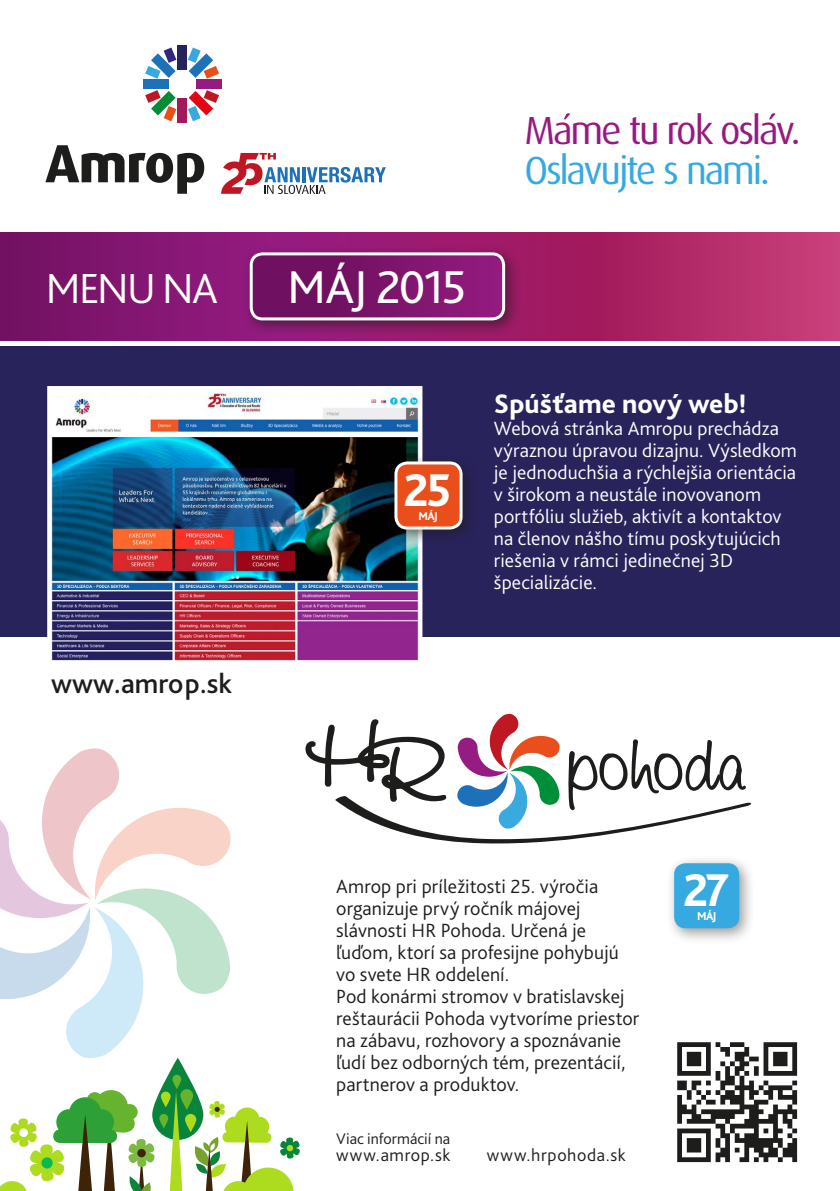
<style>
.page{position:relative;width:840px;height:1191px;background:#fff}
.page>*{position:absolute;margin:0;border:0;box-sizing:border-box;transform-origin:0 0}
.t1{font:italic 100.8px "Studio Scr Alt Itc D";color:#1d1d1b}
.t2{font:48px "Bliss Pro";letter-spacing:-.04em;color:#fff}
.t3{font:800 48px "Bliss Pro";color:#fff;scale:.94 1}
.t4{font:300 44px "Bliss Pro";letter-spacing:-.035em;color:#fff}
.t5{font:39.2px "Dax";letter-spacing:-.06em;color:#951b81}
.t6{font:39.2px "Dax";letter-spacing:-.06em;color:#36a9e1}
.t7{font:500 28.6px "Bliss Pro";color:#1d1d1b}
.t8{font:800 28px "Bliss Pro";letter-spacing:.005em;color:#fff}
.t9{font:300 20px/22px "Bliss Pro";letter-spacing:.005em;color:#1d1d1b}
.t10{font:300 20px/22px "Bliss Pro";letter-spacing:.005em;color:#fff}
.t11{font:300 18px "Bliss Pro";letter-spacing:.035em;color:#1d1d1b}
.t12{font:300 16px "Bliss Pro";color:#1d1d1b}
.t13{font:800 12px "Bliss Pro";letter-spacing:-.06em;color:#fff;scale:.95 1}
</style>
<div class="page">
<div style="left:0;top:346px;width:839px;height:290px;background:#29235c"></div>
<svg style="left:0;top:232px;width:839px;height:108px;background:#9c206b"></svg>
<div style="left:177px;top:45px;width:10px;height:25px;background:#29235c"></div>
<div style="left:177px;top:98px;width:10px;height:25px;background:#a21a5b"></div>
<div style="left:143px;top:80px;width:25px;height:9px;background:#1d71b8"></div>
<div style="left:196px;top:80px;width:25px;height:9px;background:#951b81"></div>
<svg style="left:145px;top:48px;width:31px;height:31px"></svg>
<svg style="left:188px;top:90px;width:31px;height:31px"></svg>
<svg style="left:145px;top:90px;width:31px;height:31px"></svg>
<svg style="left:188px;top:48px;width:31px;height:31px"></svg>
<svg style="left:45px;top:145px;width:159px;height:49px"></svg>
<svg style="left:221px;top:153px;width:165px;height:41px"></svg>
<img style="left:677px;top:1042px;width:121px;height:121px">
<svg style="left:564px;top:113px;width:6px;height:6px"></svg>
<svg style="left:769px;top:113px;width:6px;height:6px"></svg>
<div style="left:241px;top:244px;width:280px;height:92px;background:#1d1d1b;opacity:.6"></div>
<svg style="left:251px;top:254px;width:252px;height:65px;background:#7c146b"></svg>
<div style="left:249px;top:252px;width:256px;height:68px;border:3px solid #fff;border-radius:11px"></div>
<img style="left:50px;top:389px;width:369px;height:272px">
<div style="left:47px;top:386px;width:375px;height:278px;border:2px solid #fff"></div>
<svg style="left:305px;top:713px;width:446px;height:131px"></svg>
<svg style="left:0;top:748px;width:231px;height:311px"></svg>
<div style="left:94px;top:1090px;width:34px;height:33px;background:#65b32e;border-radius:50%"></div>
<div style="left:122px;top:1104px;width:16px;height:15px;background:#65b32e;border-radius:50%"></div>
<div style="left:87px;top:1092px;width:16px;height:16px;background:#65b32e;border-radius:50%"></div>
<div style="left:69px;top:1097px;width:32px;height:32px;background:#2da137;border-radius:50%"></div>
<svg style="left:152px;top:1057px;width:51px;height:82px"></svg>
<svg style="left:185px;top:1113px;width:11px;height:19px"></svg>
<svg style="left:159px;top:1113px;width:9px;height:15px"></svg>
<svg style="left:172px;top:1074px;width:9px;height:15px"></svg>
<svg style="left:180px;top:1089px;width:13px;height:20px"></svg>
<svg style="left:161px;top:1091px;width:9px;height:16px"></svg>
<svg style="left:170px;top:1091px;width:12px;height:100px"></svg>
<svg style="left:193px;top:1101px;width:107px;height:90px"></svg>
<svg style="left:0;top:1109px;width:157px;height:82px"></svg>
<div style="left:665px;top:855px;width:90px;height:89px;background:#1d1d1b;opacity:.45"></div>
<div style="left:673px;top:863px;width:65px;height:65px;background:#36a9e1;border-radius:11px"></div>
<div style="left:386px;top:453px;width:92px;height:92px;background:#1d1d1b;opacity:.6"></div>
<div style="left:396px;top:463px;width:65px;height:65px;background:#e94e1b;border-radius:11px"></div>
<div style="left:394px;top:461px;width:68px;height:68px;border:3px solid #fff;border-radius:11px"></div>
<p class="t4" style="left:46px;top:261px;width:173px">MENU NA</p>
<p class="t2" style="left:287px;top:258px;width:180px">MÁJ 2015</p>
<p class="t5" style="left:524px;top:108px;width:277px">Mame tu rok oslav.</p>
<p class="t6" style="left:524px;top:148px;width:247px">Oslavujte s nami.</p>
<p class="t7" style="left:51px;top:665px;width:182px">www.amrop.sk</p>
<p class="t3" style="left:403px;top:460px;width:52px">25</p>
<p class="t13" style="left:418px;top:508px;width:22px">MÁJ</p>
<p class="t8" style="left:493px;top:386px;width:254px">Spúšťame nový web!</p>
<p class="t10" style="left:493px;top:417px;width:304px">Webová stránka Amropu prechádza výraznou úpravou dizajnu. Výsledkom je jednoduchšia a rýchlejšia orientácia v širokom a neustále inovovanom portfóliu služieb, aktivít a kontaktov na členov nášho tímu poskytujúcich riešenia v rámci jedinečnej 3D špecializácie.</p>
<p class="t1" style="left:567px;top:704px;width:214px">pohoda</p>
<p class="t9" style="left:336px;top:874px;width:284px">Amrop pri príležitosti 25. výročia organizuje prvý ročník májovej slávnosti HR Pohoda. Určená je ľuďom, ktorí sa profesijne pohybujú vo svete HR oddelení.</p>
<p class="t9" style="left:336px;top:984px;width:304px">Pod konármi stromov v bratislavskej reštaurácii Pohoda vytvoríme priestor na zábavu, rozhovory a spoznávanie ľudí bez odborných tém, prezentácií, partnerov a produktov.</p>
<p class="t12" style="left:336px;top:1128px;width:115px">Viac informácií na</p>
<p class="t11" style="left:336px;top:1144px;width:115px">www.amrop.sk</p>
<p class="t11" style="left:486px;top:1144px;width:140px">www.hrpohoda.sk</p>
<p class="t3" style="left:683px;top:860px;width:50px">27</p>
<p class="t13" style="left:696px;top:908px;width:22px">MÁJ</p>
</div>
